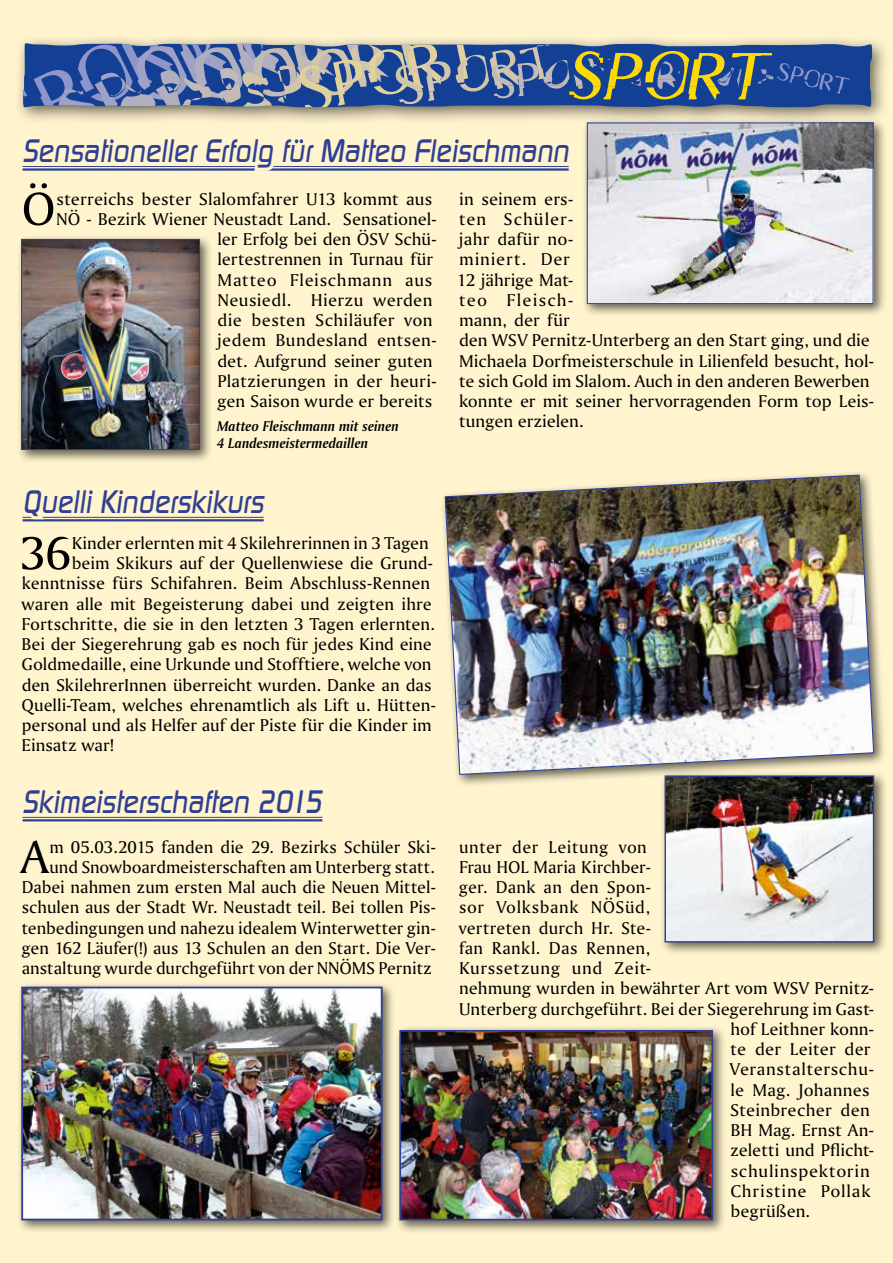
<style>
.page{position:relative;width:893px;height:1263px;background:#fff4ce}
.page>*{position:absolute;margin:0;border:0;box-sizing:border-box;transform-origin:0 0}
.t1{font:48.9px "Amerigo BT Roman A";color:#000}
.t2{font:48.9px "Amerigo BT Roman A";color:#000;scale:1.04 1}
.t3{font:500 31.5px "Idigital";color:#2f4093;scale:.89 1}
.t4{font:18px/20.2px "Amerigo BT Roman A";color:#000;text-align:right}
.t5{font:18px/20.2px "Amerigo BT Roman A";color:#000;text-align:right;scale:1.04 1}
.t6{font:18px "Amerigo BT Roman A";letter-spacing:.02em;color:#000}
.t7{font:18px "Amerigo BT Roman A";letter-spacing:.03em;color:#000;scale:1.04 1}
.t8{font:18px "Amerigo BT Roman A";letter-spacing:.025em;color:#000}
.t9{font:18px "Amerigo BT Roman A";letter-spacing:.03em;color:#000}
.t10{font:18px "Amerigo BT Roman A";letter-spacing:.035em;color:#000;scale:1.04 1}
.t11{font:18px "Amerigo BT Roman A";letter-spacing:.04em;color:#000;scale:1.04 1}
.t12{font:18px "Amerigo BT Roman A";letter-spacing:.045em;color:#000;scale:1.04 1}
.t13{font:15px/16.5px "Amerigo BT Bold Italic A";letter-spacing:.005em;color:#000}
</style>
<div class="page">
<div style="left:13px;top:34px;width:878px;height:92px;background:#000;opacity:.6"></div>
<svg style="left:850px;top:43px;width:22px;height:66px"></svg>
<svg style="left:17px;top:39px;width:833px;height:342px;background:#cdccbc"></svg>
<div style="left:582px;top:118px;width:305px;height:199px;background:#000;opacity:.6"></div>
<img style="left:589px;top:124px;width:283px;height:178px">
<div style="left:587px;top:122px;width:287px;height:182px;border:1px solid #304194"></div>
<div style="left:18px;top:410px;width:254px;height:183px;background:#fff4ce"></div>
<div style="left:440px;top:470px;width:447px;height:318px;background:#000;opacity:.6"></div>
<img style="left:444px;top:474px;width:431px;height:302px">
<div style="left:17px;top:234px;width:196px;height:229px;background:#000;opacity:.6"></div>
<img style="left:23px;top:241px;width:175px;height:207px">
<div style="left:21px;top:239px;width:179px;height:211px;border:1px solid #304194"></div>
<div style="left:17px;top:708px;width:313px;height:274px;background:#fff4ce"></div>
<div style="left:660px;top:771px;width:228px;height:185px;background:#000;opacity:.6"></div>
<img style="left:667px;top:777px;width:205px;height:163px">
<div style="left:665px;top:775px;width:209px;height:167px;border:1px solid #304194"></div>
<div style="left:17px;top:982px;width:379px;height:252px;background:#000;opacity:.6"></div>
<img style="left:24px;top:989px;width:356px;height:228px">
<div style="left:21px;top:986px;width:362px;height:234px;border:2px solid #304194"></div>
<div style="left:395px;top:1025px;width:331px;height:209px;background:#000;opacity:.6"></div>
<img style="left:402px;top:1033px;width:308px;height:184px">
<div style="left:399px;top:1030px;width:314px;height:190px;border:2px solid #304194"></div>
<h2 class="t3" style="left:23px;top:133px;width:615px">Sensationeller Erfolg für Matteo Fleischmann</h2>
<h1 class="t2" style="left:21px;top:179px;width:35px">Ö</h1>
<p class="t5" style="left:56px;top:188px;width:367px">sterreichs bester Slalomfahrer U13 kommt aus<br>NÖ - Bezirk Wiener Neustadt Land. Sensationel&shy;ler Erfolg bei den ÖSV Schü-<br>lertestrennen in Turnau für<br>Matteo Fleischmann aus<br>Neusiedl. Hierzu werden<br>die besten Schiläufer von<br>jedem Bundesland entsen-<br>det. Aufgrund seiner guten<br>Platzierungen in der heuri-<br>gen Saison wurde er bereits</p>
<p class="t5" style="left:457px;top:188px;width:403px;text-align:left">in seinem ers-<br>ten Schüler-<br>jahr dafür no-<br>miniert. Der<br>12 jährige Mat-<br>teo Fleisch-<br>mann, der für<br>den WSV Pernitz-Unterberg an den Start ging, und die<br>Michaela Dorfmeisterschule in Lilienfeld besucht, hol&shy;te sich Gold im Slalom. Auch in den anderen Bewerben konnte er mit seiner hervorragenden Form top Leis&shy;tungen erzielen.</p>
<p class="t13" style="left:217px;top:418px;width:183px">Matteo Fleischmann mit seinen<br>4 Landesmeistermedaillen</p>
<h2 class="t3" style="left:23px;top:484px;width:272px">Quelli Kinderskikurs</h2>
<h1 class="t1" style="left:20px;top:523px;width:53px">36</h1>
<p class="t4" style="left:72px;top:532px;width:358px">Kinder erlernten mit 4 Skilehrerinnen in 3 Tagen</p>
<p class="t4" style="left:72px;top:553px;width:362px">beim Skikurs auf der Quellenwiese die Grund-</p>
<p class="t4" style="left:22px;top:573px;width:410px">kenntnisse fürs Schifahren. Beim Abschluss-Rennen</p>
<p class="t4" style="left:21px;top:593px;width:412px">waren alle mit Begeisterung dabei und zeigten ihre</p>
<p class="t4" style="left:22px;top:613px;width:415px">Fortschritte, die sie in den letzten 3 Tagen erlernten.</p>
<p class="t4" style="left:22px;top:634px;width:412px">Bei der Siegerehrung gab es noch für jedes Kind eine</p>
<p class="t4" style="left:22px;top:654px;width:412px">Goldmedaille, eine Urkunde und Stofftiere, welche von</p>
<p class="t4" style="left:22px;top:674px;width:411px">den SkilehrerInnen überreicht wurden. Danke an das</p>
<p class="t4" style="left:22px;top:694px;width:416px">Quelli-Team, welches ehrenamtlich als Lift u. Hütten-</p>
<p class="t4" style="left:22px;top:715px;width:411px">personal und als Helfer auf der Piste für die Kinder im</p>
<p class="t4" style="left:22px;top:735px;width:94px">Einsatz war!</p>
<h2 class="t3" style="left:23px;top:784px;width:338px">Skimeisterschaften 2015</h2>
<h1 class="t1" style="left:21px;top:827px;width:30px">A</h1>
<p class="t4" style="left:22px;top:836px;width:416px">m 05.03.2015 fanden die 29. Bezirks Schüler Ski&shy;und Snowboardmeisterschaften am Unterberg statt.<br>Dabei nahmen zum ersten Mal auch die Neuen Mittel&shy;schulen aus der Stadt Wr. Neustadt teil. Bei tollen Pis&shy;tenbedingungen und nahezu idealem Winterwetter gin&shy;gen 162 Läufer(!) aus 13 Schulen an den Start. Die Ver&shy;anstaltung wurde durchgeführt von der NNÖMS Pernitz</p>
<p class="t8" style="left:459px;top:836px;width:189px">unter der Leitung von</p>
<p class="t4" style="left:459px;top:856px;width:194px">Frau HOL Maria Kirchber-</p>
<p class="t4" style="left:459px;top:877px;width:194px">ger. Dank an den Spon-</p>
<p class="t9" style="left:459px;top:896px;width:192px">sor Volksbank NÖSüd,</p>
<p class="t4" style="left:459px;top:917px;width:194px">vertreten durch Hr. Ste-</p>
<p class="t6" style="left:459px;top:937px;width:193px">fan Rankl. Das Rennen,</p>
<p class="t7" style="left:459px;top:957px;width:186px">Kurssetzung und Zeit-</p>
<p class="t5" style="left:459px;top:978px;width:400px">nehmung wurden in bewährter Art vom WSV Pernitz-</p>
<p class="t5" style="left:459px;top:998px;width:400px">Unterberg durchgeführt. Bei der Siegerehrung im Gast-</p>
<p class="t5" style="left:731px;top:1018px;width:139px">hof Leithner konn-</p>
<p class="t5" style="left:731px;top:1039px;width:136px">te der Leiter der</p>
<p class="t10" style="left:730px;top:1058px;width:140px">Veranstalterschu-</p>
<p class="t5" style="left:730px;top:1079px;width:135px">le Mag. Johannes</p>
<p class="t5" style="left:730px;top:1099px;width:136px">Steinbrecher den</p>
<p class="t5" style="left:730px;top:1120px;width:140px">BH Mag. Ernst An-</p>
<p class="t5" style="left:730px;top:1140px;width:140px">zeletti und Pflicht-</p>
<p class="t11" style="left:731px;top:1160px;width:135px">schulinspektorin</p>
<p class="t12" style="left:730px;top:1180px;width:136px">Christine Pollak</p>
<p class="t5" style="left:731px;top:1201px;width:78px">begrüßen.</p>
</div>
